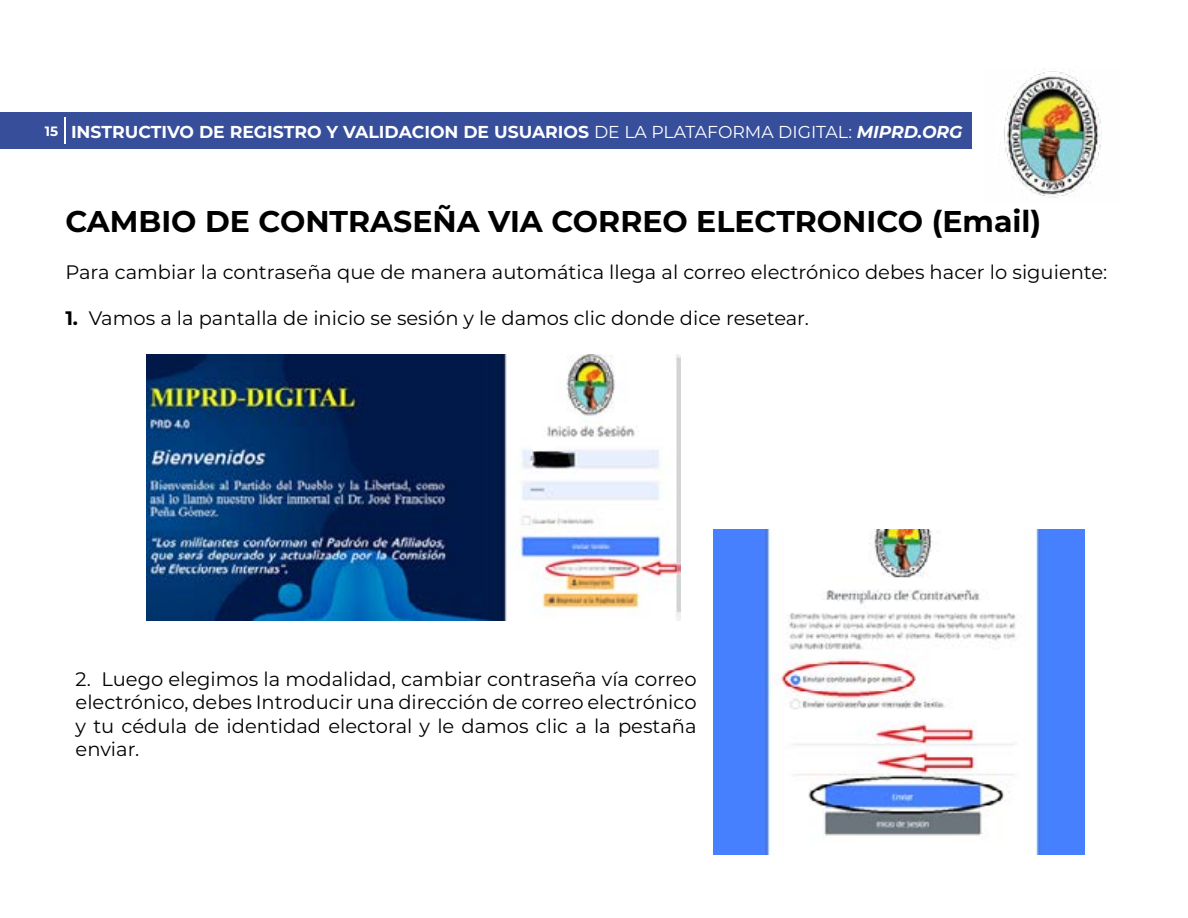
<style>
.page{position:relative;width:1188px;height:918px;background:#fff}
.page>*{position:absolute;margin:0;border:0;box-sizing:border-box;transform-origin:0 0}
.t1{font:700 30px "Montserrat";color:#000}
.t2{font:19.5px/23.4px "Montserrat";color:#000;text-align:justify}
.t3{font:700 17.25px "Montserrat";color:#fff}
.s1{font-size:13.5px}
.s2{font-weight:400}
.s3{font-style:italic}
.s4{font-weight:700}
</style>
<div class="page">
<img style="left:1004px;top:69px;width:98px;height:129px">
<div style="left:0;top:112px;width:972px;height:36px;background:#374e9a"></div>
<svg style="left:64px;top:117px;width:1px;height:27px"></svg>
<img style="left:147px;top:355px;width:533px;height:265px">
<img style="left:714px;top:529px;width:370px;height:325px">
<p class="t3" style="left:45px;top:119px;width:919px"><span class="s1">15</span> INSTRUCTIVO DE REGISTRO Y VALIDACION DE USUARIOS <span class="s2">DE LA PLATAFORMA DIGITAL:</span> <span class="s3">MIPRD.ORG</span></p>
<h1 class="t1" style="left:65px;top:200px;width:977px">CAMBIO DE CONTRASEÑA VIA CORREO ELECTRONICO (Email)</h1>
<p class="t2" style="left:65px;top:259px;width:1044px">Para cambiar la contraseña que de manera automática llega al correo electrónico debes hacer lo siguiente:</p>
<p class="t2" style="left:65px;top:306px;width:745px"><span class="s4">1.</span> Vamos a la pantalla de inicio se sesión y le damos clic donde dice resetear.</p>
<p class="t2" style="left:76px;top:667px;width:623px">2. Luego elegimos la modalidad, cambiar contraseña vía correo electrónico, debes Introducir una dirección de correo electrónico y tu cédula de identidad electoral y le damos clic a la pestaña enviar.</p>
</div>
